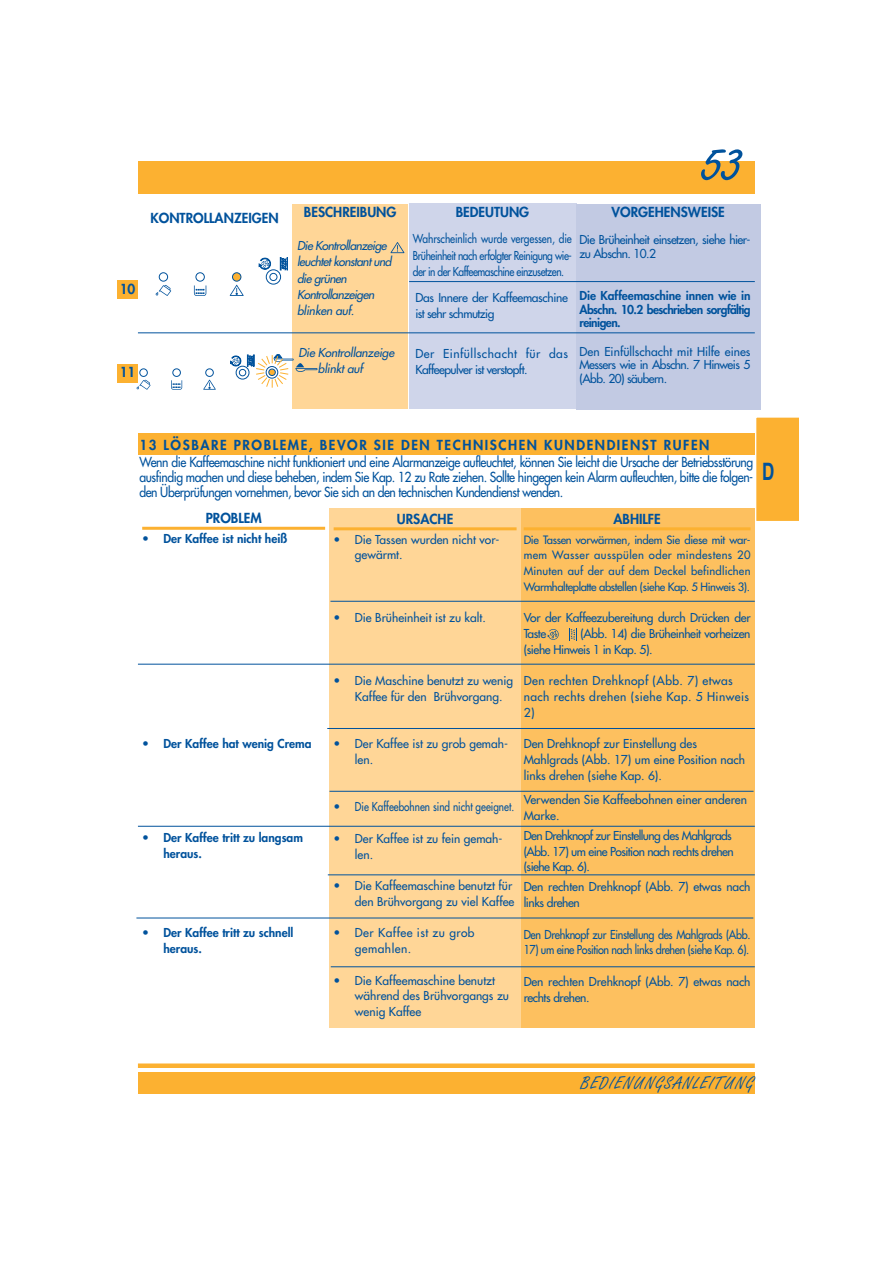
<style>
.page{position:relative;width:893px;height:1263px;background:#fff}
.page>*{position:absolute;margin:0;border:0;box-sizing:border-box;transform-origin:0 0}
.t1{font:60px "Freestyle Script";color:#00529c}
.t2{font:700 24px "Helvetica";color:#00529c;scale:.7 1}
.t3{font:18px "Freestyle Script";letter-spacing:.065em;color:#00529c}
.t4{font:13.5px/15px "Futura";letter-spacing:-.035em;color:#00529c;text-align:justify;scale:.9 1}
.t5{font:800 13.5px "Futura";color:#00529c}
.t6{font:800 13.5px "Futura";letter-spacing:.115em;color:#00529c}
.t7{font:12px/15.8px "Futura";color:#00529c}
.t8{font:800 12px/15.8px "Futura";color:#00529c}
.t9{font:12px/15.8px "Futura";letter-spacing:-.045em;color:#00529c}
.t10{font:12px/16.4px "Futura";color:#00529c;text-align:justify;scale:.85 1}
.t11{font:12px/15.8px "Futura";letter-spacing:-.035em;color:#00529c}
.t12{font:12px/15.8px "Futura";letter-spacing:.035em;color:#00529c}
.t13{font:12px "Futura";letter-spacing:-.035em;color:#00529c;scale:.9 1}
.t14{font:italic 12px/16.4px "Futura";letter-spacing:-.045em;color:#00529c}
.t15{font:12px/15.8px "Futura";letter-spacing:-.025em;color:#00529c}
.t16{font:12px/16.4px "Futura";letter-spacing:-.03em;color:#00529c}
.t17{font:italic 12px/16.4px "Futura";letter-spacing:-.015em;color:#00529c}
.t18{font:11.25px/15.8px "Futura";letter-spacing:-.035em;color:#00529c;text-align:justify}
</style>
<div class="page">
<svg style="left:754px;top:417px;width:44px;height:105px;background:#fcb53d"></svg>
<div style="left:519px;top:508px;width:235px;height:519px;background:#fdc05f"></div>
<hr style="left:523px;top:527px;width:227px;height:3px;background:#fcb131">
<hr style="left:142px;top:527px;width:183px;height:3px;background:#fcb131">
<div style="left:329px;top:508px;width:192px;height:519px;background:#ffd697"></div>
<hr style="left:333px;top:527px;width:183px;height:3px;background:#fcb131">
<div style="left:138px;top:161px;width:616px;height:33px;background:#fcb131"></div>
<hr style="left:138px;top:1064px;width:616px;height:4px;background:#fcb131">
<div style="left:138px;top:1072px;width:616px;height:22px;background:#fcb131"></div>
<hr style="left:330px;top:601px;width:424px;height:1px;background:#00529c">
<hr style="left:327px;top:728px;width:427px;height:1px;background:#00529c">
<hr style="left:329px;top:791px;width:424px;height:1px;background:#00529c">
<div style="left:292px;top:204px;width:116px;height:205px;background:#ffd697"></div>
<div style="left:409px;top:204px;width:167px;height:205px;background:#cfd5ea"></div>
<div style="left:576px;top:204px;width:184px;height:205px;background:#c2cae3"></div>
<svg style="left:156px;top:257px;width:132px;height:39px"></svg>
<svg style="left:390px;top:242px;width:14px;height:11px"></svg>
<hr style="left:409px;top:281px;width:345px;height:1px;background:#00529c">
<hr style="left:138px;top:332px;width:616px;height:1px;background:#00529c">
<hr style="left:138px;top:826px;width:616px;height:1px;background:#00529c">
<hr style="left:328px;top:874px;width:426px;height:1px;background:#00529c">
<hr style="left:136px;top:918px;width:617px;height:1px;background:#00529c">
<hr style="left:331px;top:966px;width:423px;height:1px;background:#00529c">
<svg style="left:569px;top:628px;width:8px;height:12px"></svg>
<svg style="left:547px;top:629px;width:11px;height:11px"></svg>
<div style="left:138px;top:433px;width:616px;height:21px;background:#fcb131"></div>
<hr style="left:138px;top:664px;width:616px;height:1px;background:#00529c">
<div style="left:117px;top:280px;width:21px;height:19px;background:#fcb131"></div>
<div style="left:117px;top:364px;width:21px;height:19px;background:#fcb131"></div>
<svg style="left:137px;top:354px;width:180px;height:36px"></svg>
<p class="t5" style="left:150px;top:211px;width:130px">KONTROLLANZEIGEN</p>
<p class="t5" style="left:120px;top:282px;width:17px">10</p>
<p class="t5" style="left:120px;top:366px;width:17px">11</p>
<h1 class="t1" style="left:701px;top:142px;width:42px">53</h1>
<p class="t5" style="left:304px;top:206px;width:94px">BESCHREIBUNG</p>
<p class="t5" style="left:456px;top:205px;width:75px">BEDEUTUNG</p>
<p class="t5" style="left:611px;top:206px;width:115px">VORGEHENSWEISE</p>
<p class="t14" style="left:297px;top:238px;width:96px">Die Kontrollanzeige leuchtet konstant und die grünen<br>Kontrollanzeigen blinken auf.</p>
<p class="t9" style="left:579px;top:234px;width:172px;line-height:13.5px">Die Brüheinheit einsetzen, siehe hier&shy;zu Abschn. 10.2</p>
<p class="t10" style="left:413px;top:232px;width:189px">Wahrscheinlich wurde vergessen, die Brüheinheit nach erfolgter Reinigung wie&shy;der in der Kaffeemaschine einzusetzen.</p>
<p class="t16" style="left:415px;top:290px;width:154px">Das Innere der Kaffeemaschine ist sehr schmutzig</p>
<p class="t8" style="left:579px;top:290px;width:173px;line-height:13.5px;text-align:justify">Die Kaffeemaschine innen wie in Abschn. 10.2 beschrieben sorgfältig reinigen.</p>
<p class="t17" style="left:318px;top:345px;width:78px;text-indent:-20px">Die Kontrollanzeige blinkt auf</p>
<p class="t11" style="left:415px;top:346px;width:154px;line-height:16.4px">Der Einfüllschacht für das<br>Kaffeepulver ist verstopft.</p>
<p class="t7" style="left:579px;top:345px;width:172px;line-height:13.5px;text-align:justify">Den Einfüllschacht mit Hilfe eines Messers wie in Abschn. 7 Hinweis 5 (Abb. 20) säubern.</p>
<p class="t6" style="left:139px;top:438px;width:571px">13 LÖSBARE PROBLEME, BEVOR SIE DEN TECHNISCHEN KUNDENDIENST RUFEN</p>
<p class="t4" style="left:139px;top:456px;width:683px">Wenn die Kaffeemaschine nicht funktioniert und eine Alarmanzeige aufleuchtet, können Sie leicht die Ursache der Betriebsstörung ausfindig machen und diese beheben, indem Sie Kap. 12 zu Rate ziehen. Sollte hingegen kein Alarm aufleuchten, bitte die folgen&shy;den Überprüfungen vornehmen, bevor Sie sich an den technischen Kundendienst wenden.</p>
<p class="t5" style="left:206px;top:512px;width:57px">PROBLEM</p>
<p class="t8" style="left:142px;top:532px;width:146px">• Der Kaffee ist nicht heiß</p>
<p class="t8" style="left:142px;top:737px;width:171px">• Der Kaffee hat wenig Crema</p>
<p class="t8" style="left:163px;top:831px;width:141px;text-indent:-21px">• Der Kaffee tritt zu langsam heraus.</p>
<p class="t8" style="left:163px;top:926px;width:131px;text-indent:-21px">• Der Kaffee tritt zu schnell heraus.</p>
<p class="t5" style="left:397px;top:512px;width:58px">URSACHE</p>
<p class="t7" style="left:355px;top:532px;width:146px;text-indent:-21px">• Die Tassen wurden nicht vor&shy;gewärmt.</p>
<p class="t7" style="left:333px;top:611px;width:154px">• Die Brüheinheit ist zu kalt.</p>
<p class="t7" style="left:355px;top:674px;width:160px;text-indent:-21px">• Die Maschine benutzt zu wenig<br>Kaffee für den Brühvorgang.</p>
<p class="t7" style="left:355px;top:737px;width:155px;text-indent:-21px">• Der Kaffee ist zu grob gemah&shy;len.</p>
<p class="t7" style="left:333px;top:800px;width:182px">• Die Kaffeebohnen sind nicht geeignet.</p>
<p class="t7" style="left:355px;top:832px;width:149px;text-indent:-21px">• Der Kaffee ist zu fein gemah&shy;len.</p>
<p class="t7" style="left:333px;top:879px;width:182px;text-align:right">• Die Kaffeemaschine benutzt für den Brühvorgang zu viel Kaffee</p>
<p class="t12" style="left:355px;top:926px;width:121px;text-indent:-21px">• Der Kaffee ist zu grob gemahlen.</p>
<p class="t7" style="left:355px;top:973px;width:156px;text-indent:-21px">• Die Kaffeemaschine benutzt während des Brühvorgangs zu wenig Kaffee</p>
<p class="t5" style="left:613px;top:512px;width:49px">ABHILFE</p>
<p class="t18" style="left:523px;top:532px;width:228px">Die Tassen vorwärmen, indem Sie diese mit war&shy;mem Wasser ausspülen oder mindestens 20<br>Minuten auf der auf dem Deckel befindlichen Warmhalteplatte abstellen (siehe Kap. 5 Hinweis 3).</p>
<p class="t15" style="left:523px;top:611px;width:228px">Vor der Kaffeezubereitung durch Drücken der<br>Taste</p>
<p class="t11" style="left:523px;top:627px;width:228px;text-indent:57px">(Abb. 14) die Brüheinheit vorheizen (siehe Hinweis 1 in Kap. 5).</p>
<p class="t12" style="left:523px;top:674px;width:227px">Den rechten Drehknopf (Abb. 7) etwas nach rechts drehen (siehe Kap. 5 Hinweis<br>2)</p>
<p class="t7" style="left:523px;top:737px;width:223px">Den Drehknopf zur Einstellung des<br>Mahlgrads (Abb. 17) um eine Position nach links drehen (siehe Kap. 6).</p>
<p class="t7" style="left:523px;top:793px;width:225px">Verwenden Sie Kaffeebohnen einer anderen<br>Marke.</p>
<p class="t9" style="left:523px;top:829px;width:211px">Den Drehknopf zur Einstellung des Mahlgrads (Abb. 17) um eine Position nach rechts drehen (siehe Kap. 6).</p>
<p class="t7" style="left:523px;top:880px;width:228px">Den rechten Drehknopf (Abb. 7) etwas nach links drehen</p>
<p class="t13" style="left:523px;top:928px;width:253px">Den Drehknopf zur Einstellung des Mahlgrads (Abb.</p>
<p class="t13" style="left:523px;top:944px;width:252px">17) um eine Position nach links drehen (siehe Kap. 6).</p>
<p class="t7" style="left:523px;top:975px;width:228px">Den rechten Drehknopf (Abb. 7) etwas nach rechts drehen.</p>
<h2 class="t2" style="left:762px;top:463px;width:19px">D</h2>
<h3 class="t3" style="left:580px;top:1077px;width:174px">BEDIENUNGSANLEITUNG</h3>
</div>
